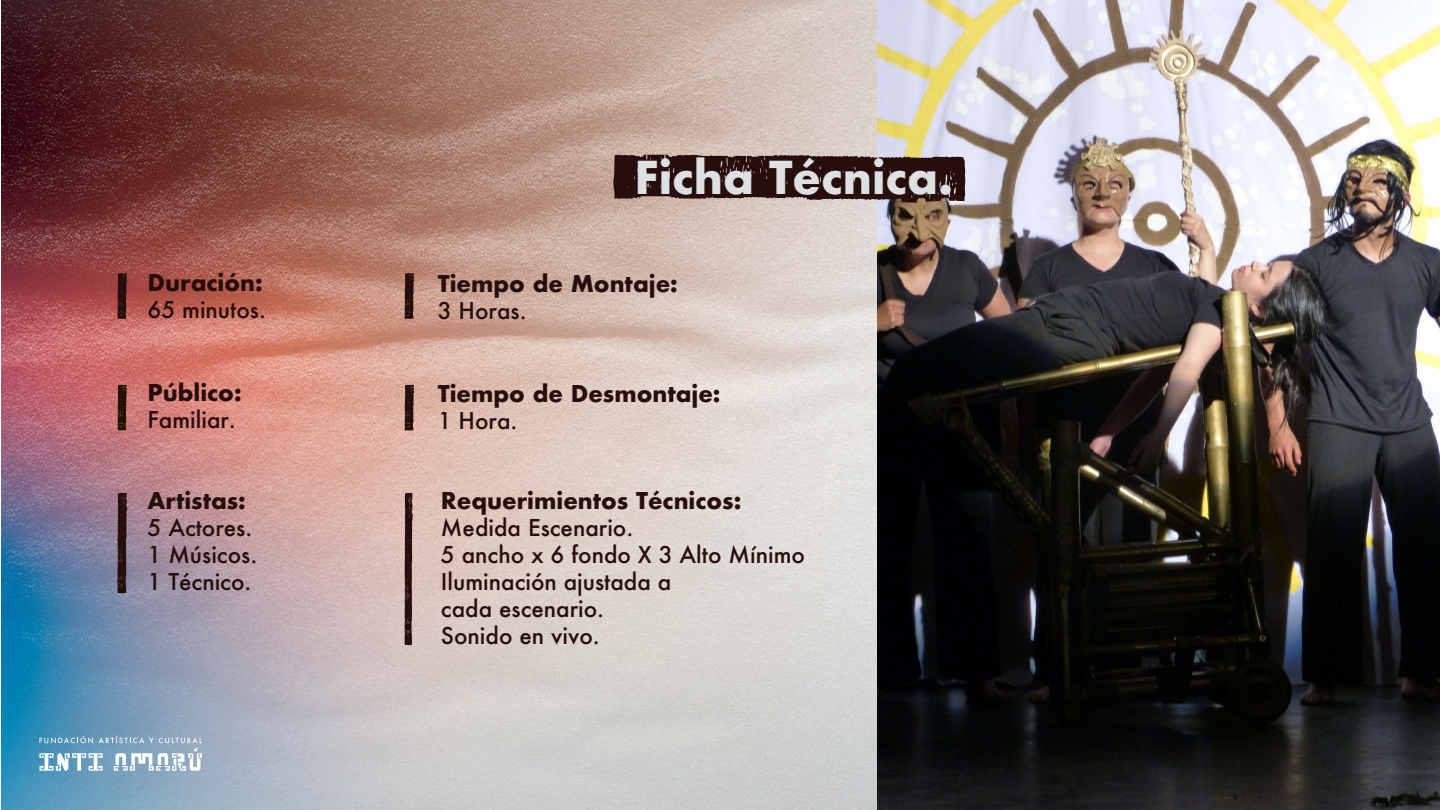
<style>
.page{position:relative;width:1440px;height:810px;background:#fff}
.page>*{position:absolute;margin:0;border:0;box-sizing:border-box;transform-origin:0 0}
.t1{font:700 44.1px "Futura";color:#dee0e1}
.t2{font:500 22.5px/27px "Futura";color:#260e0d}
.t3{font:700 22.5px "Futura";color:#260e0d}
</style>
<div class="page">
<img style="left:1px;top:0;width:877px;height:810px">
<svg style="left:39px;top:736px;width:163px;height:35px;background:#96b7cd"></svg>
<svg style="left:117px;top:273px;width:10px;height:46px"></svg>
<svg style="left:117px;top:385px;width:10px;height:45px"></svg>
<svg style="left:117px;top:493px;width:10px;height:100px"></svg>
<svg style="left:405px;top:273px;width:9px;height:46px"></svg>
<svg style="left:405px;top:385px;width:9px;height:45px"></svg>
<svg style="left:405px;top:493px;width:8px;height:152px"></svg>
<img style="left:878px;top:0;width:562px;height:810px">
<svg style="left:613px;top:155px;width:352px;height:48px;background:#3e2725"></svg>
<p class="t3" style="left:148px;top:266px;width:117px">Duración:</p>
<p class="t2" style="left:148px;top:296px;width:120px">65 minutos.</p>
<p class="t3" style="left:148px;top:377px;width:96px">Público:</p>
<p class="t2" style="left:148px;top:406px;width:90px">Familiar.</p>
<p class="t3" style="left:148px;top:484px;width:100px">Artistas:</p>
<p class="t2" style="left:148px;top:514px;width:111px">5 Actores.<br>1 Músicos.<br>1 Técnico.</p>
<h1 class="t1" style="left:635px;top:145px;width:320px">Ficha Técnica.</h1>
<p class="t3" style="left:438px;top:267px;width:242px">Tiempo de Montaje:</p>
<p class="t2" style="left:438px;top:296px;width:90px">3 Horas.</p>
<p class="t3" style="left:438px;top:377px;width:284px">Tiempo de Desmontaje:</p>
<p class="t2" style="left:438px;top:407px;width:81px">1 Hora.</p>
<p class="t3" style="left:441px;top:484px;width:302px">Requerimientos Técnicos:</p>
<p class="t2" style="left:441px;top:514px;width:366px">Medida Escenario.<br>5 ancho x 6 fondo X 3 Alto Mínimo<br>Iluminación ajustada a<br>cada escenario.<br>Sonido en vivo.</p>
</div>
